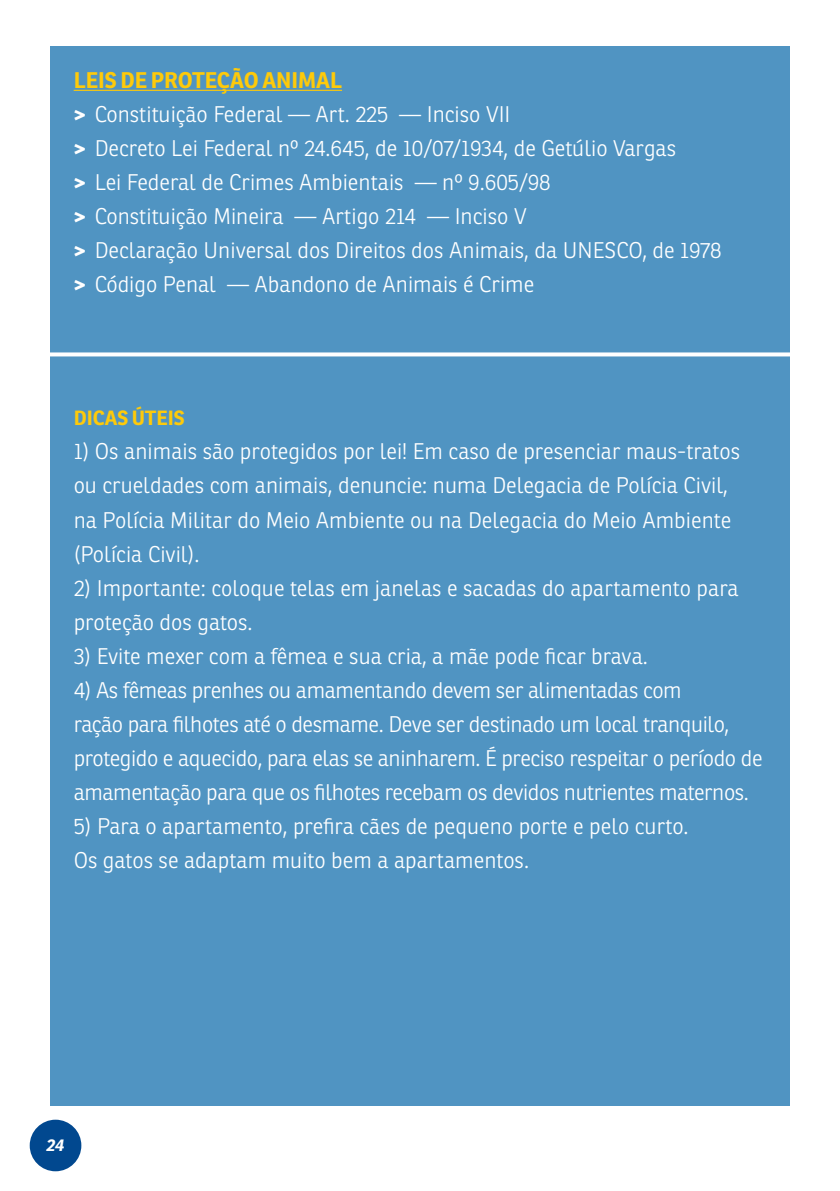
<style>
.page{position:relative;width:840px;height:1191px;background:#fff}
.page>*{position:absolute;margin:0;border:0;box-sizing:border-box;transform-origin:0 0}
.t1{font:300 22px/34px "Ronnia";color:#fff}
.t2{font:300 22px/34px "Ronnia";letter-spacing:-.02em;color:#fff}
.t3{font:700 22px "Ronnia";color:#feca0a}
.t4{font:700 20px "Ronnia";color:#feca0a}
.t5{font:italic 700 16.8px "Ronnia";color:#fff}
.s1{font-weight:700}
</style>
<div class="page">
<div style="left:30px;top:1119px;width:51px;height:52px;background:#01488f;border-radius:50%"></div>
<div style="left:50px;top:47px;width:739px;height:1059px;background:#5094c2"></div>
<hr style="left:74px;top:90px;width:268px;height:1px;background:#feca0a">
<svg style="left:50px;top:352px;width:740px;height:4px;background:#eaf2f8"></svg>
<p class="t3" style="left:74px;top:66px;width:270px">LEIS DE PROTEÇÃO ANIMAL</p>
<p class="t1" style="left:74px;top:97px;width:438px"><span class="s1">&gt;</span> Constituição Federal — Art. 225 — Inciso VII</p>
<p class="t1" style="left:74px;top:131px;width:603px"><span class="s1">&gt;</span> Decreto Lei Federal nº 24.645, de 10/07/1934, de Getúlio Vargas</p>
<p class="t1" style="left:74px;top:165px;width:478px"><span class="s1">&gt;</span> Lei Federal de Crimes Ambientais — nº 9.605/98</p>
<p class="t1" style="left:74px;top:199px;width:454px"><span class="s1">&gt;</span> Constituição Mineira — Artigo 214 — Inciso V</p>
<p class="t1" style="left:74px;top:233px;width:649px"><span class="s1">&gt;</span> Declaração Universal dos Direitos dos Animais, da UNESCO, de 1978</p>
<p class="t1" style="left:74px;top:267px;width:462px"><span class="s1">&gt;</span> Código Penal — Abandono de Animais é Crime</p>
<p class="t4" style="left:74px;top:405px;width:113px">DICAS ÚTEIS</p>
<p class="t1" style="left:74px;top:434px;width:667px">1) Os animais são protegidos por lei! Em caso de presenciar maus-tratos ou crueldades com animais, denuncie: numa Delegacia de Polícia Civil, na Polícia Militar do Meio Ambiente ou na Delegacia do Meio Ambiente (Polícia Civil).</p>
<p class="t1" style="left:74px;top:570px;width:666px">2) Importante: coloque telas em janelas e sacadas do apartamento para proteção dos gatos.</p>
<p class="t1" style="left:74px;top:638px;width:575px">3) Evite mexer com a fêmea e sua cria, a mãe pode ficar brava.</p>
<p class="t2" style="left:74px;top:672px;width:690px">4) As fêmeas prenhes ou amamentando devem ser alimentadas com<br>ração para filhotes até o desmame. Deve ser destinado um local tranquilo, protegido e aquecido, para elas se aninharem. É preciso respeitar o período de amamentação para que os filhotes recebam os devidos nutrientes maternos.</p>
<p class="t1" style="left:74px;top:808px;width:616px">5) Para o apartamento, prefira cães de pequeno porte e pelo curto.</p>
<p class="t1" style="left:74px;top:842px;width:456px">Os gatos se adaptam muito bem a apartamentos.</p>
<p class="t5" style="left:46px;top:1134px;width:20px">24</p>
</div>
